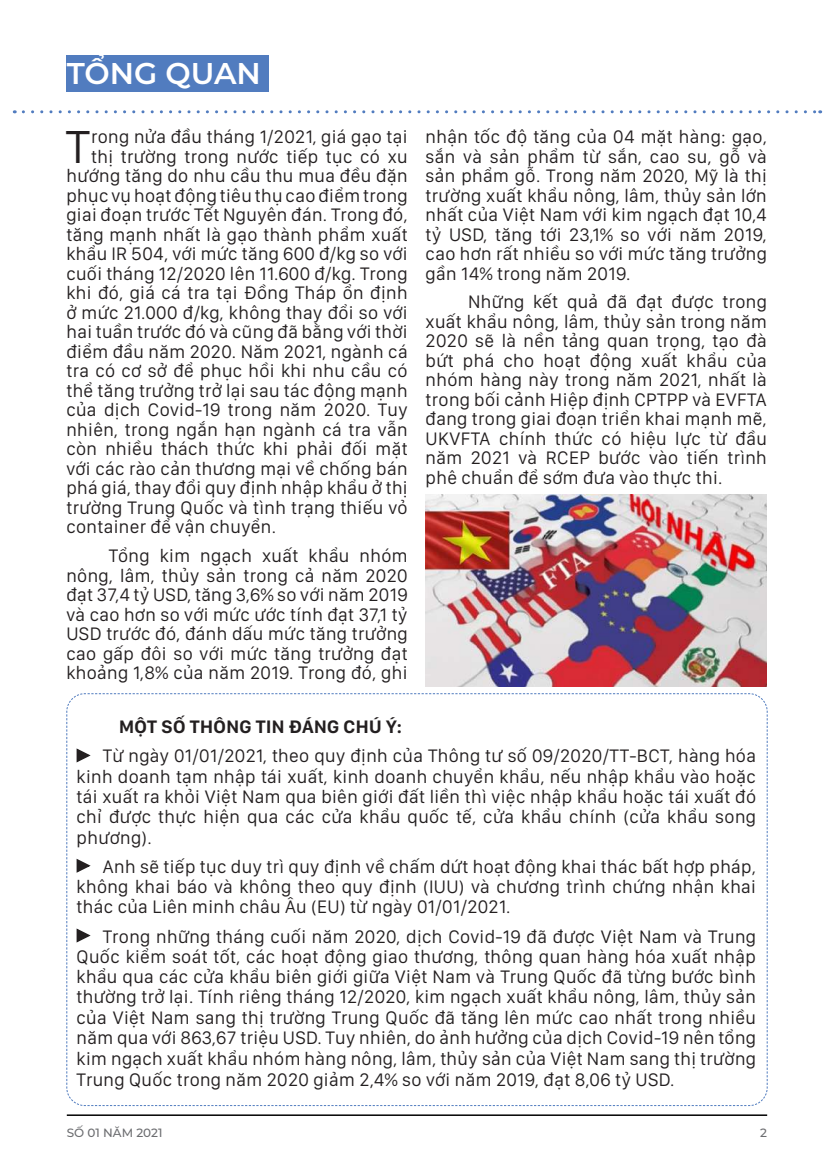
<style>
.page{position:relative;width:834px;height:1174px;background:#fff}
.page>*{position:absolute;margin:0;border:0;box-sizing:border-box;transform-origin:0 0}
.t1{font:48px "San Francisco Display";color:#231f20}
.t2{font:600 30px "Montserrat";color:#fff}
.t3{font:18.75px/19.5px "San Francisco Display";letter-spacing:.02em;color:#231f20;text-align:justify}
.t4{font:700 18.75px "San Francisco Display";letter-spacing:.02em;color:#231f20}
.t5{font:500 12px "Montserrat";color:#6c6d70}
</style>
<div class="page">
<hr style="left:67px;top:1114px;width:700px;height:2px;background:#000">
<svg style="left:23px;top:110px;width:797px;height:3px"></svg>
<div style="left:67px;top:55px;width:202px;height:36px;background:#517cbf"></div>
<svg style="left:66px;top:693px;width:701px;height:413px"></svg>
<img style="left:425px;top:494px;width:341px;height:192px">
<h2 class="t2" style="left:67px;top:52px;width:196px">TỔNG QUAN</h2>
<h1 class="t1" style="left:66px;top:116px;width:26px">T</h1>
<p class="t3" style="left:91px;top:127px;width:318px">rong nửa đầu tháng 1/2021, giá gạo tại</p>
<p class="t3" style="left:91px;top:146px;width:318px">thị trường trong nước tiếp tục có xu</p>
<p class="t3" style="left:66px;top:166px;width:342px">hướng tăng do nhu cầu thu mua đều đặn</p>
<p class="t3" style="left:66px;top:185px;width:343px">phục vụ hoạt động tiêu thụ cao điểm trong</p>
<p class="t3" style="left:66px;top:205px;width:342px">giai đoạn trước Tết Nguyên đán. Trong đó,</p>
<p class="t3" style="left:66px;top:224px;width:342px">tăng mạnh nhất là gạo thành phẩm xuất</p>
<p class="t3" style="left:66px;top:244px;width:342px">khẩu IR 504, với mức tăng 600 đ/kg so với</p>
<p class="t3" style="left:66px;top:263px;width:342px">cuối tháng 12/2020 lên 11.600 đ/kg. Trong</p>
<p class="t3" style="left:66px;top:283px;width:342px">khi đó, giá cá tra tại Đồng Tháp ổn định</p>
<p class="t3" style="left:66px;top:302px;width:343px">ở mức 21.000 đ/kg, không thay đổi so với</p>
<p class="t3" style="left:66px;top:322px;width:342px">hai tuần trước đó và cũng đã bằng với thời</p>
<p class="t3" style="left:66px;top:341px;width:342px">điểm đầu năm 2020. Năm 2021, ngành cá</p>
<p class="t3" style="left:66px;top:361px;width:342px">tra có cơ sở để phục hồi khi nhu cầu có</p>
<p class="t3" style="left:66px;top:380px;width:342px">thể tăng trưởng trở lại sau tác động mạnh</p>
<p class="t3" style="left:66px;top:400px;width:342px">của dịch Covid-19 trong năm 2020. Tuy</p>
<p class="t3" style="left:66px;top:419px;width:342px">nhiên, trong ngắn hạn ngành cá tra vẫn</p>
<p class="t3" style="left:66px;top:439px;width:342px">còn nhiều thách thức khi phải đối mặt</p>
<p class="t3" style="left:66px;top:458px;width:342px">với các rào cản thương mại về chống bán</p>
<p class="t3" style="left:66px;top:478px;width:343px">phá giá, thay đổi quy định nhập khẩu ở thị</p>
<p class="t3" style="left:66px;top:497px;width:342px">trường Trung Quốc và tình trạng thiếu vỏ</p>
<p class="t3" style="left:66px;top:517px;width:211px">container để vận chuyển.</p>
<p class="t3" style="left:66px;top:545px;width:342px;text-indent:43px">Tổng kim ngạch xuất khẩu nhóm nông, lâm, thủy sản trong cả năm 2020 đạt 37,4 tỷ USD, tăng 3,6% so với năm 2019 và cao hơn so với mức ước tính đạt 37,1 tỷ USD trước đó, đánh dấu mức tăng trưởng cao gấp đôi so với mức tăng trưởng đạt khoảng 1,8% của năm 2019. Trong đó, ghi</p>
<p class="t3" style="left:425px;top:127px;width:342px">nhận tốc độ tăng của 04 mặt hàng: gạo, sắn và sản phẩm từ sắn, cao su, gỗ và sản phẩm gỗ. Trong năm 2020, Mỹ là thị trường xuất khẩu nông, lâm, thủy sản lớn nhất của Việt Nam với kim ngạch đạt 10,4 tỷ USD, tăng tới 23,1% so với năm 2019, cao hơn rất nhiều so với mức tăng trưởng gần 14% trong năm 2019.</p>
<p class="t3" style="left:425px;top:292px;width:342px;text-indent:43px">Những kết quả đã đạt được trong xuất khẩu nông, lâm, thủy sản trong năm 2020 sẽ là nền tảng quan trọng, tạo đà bứt phá cho hoạt động xuất khẩu của nhóm hàng này trong năm 2021, nhất là trong bối cảnh Hiệp định CPTPP và EVFTA đang trong giai đoạn triển khai mạnh mẽ, UKVFTA chính thức có hiệu lực từ đầu năm 2021 và RCEP bước vào tiến trình phê chuẩn để sớm đưa vào thực thi.</p>
<p class="t4" style="left:119px;top:715px;width:284px">MỘT SỐ THÔNG TIN ĐÁNG CHÚ Ý:</p>
<p class="t3" style="left:77px;top:745px;width:681px;line-height:20.2px;text-indent:26px">Từ ngày 01/01/2021, theo quy định của Thông tư số 09/2020/TT-BCT, hàng hóa kinh doanh tạm nhập tái xuất, kinh doanh chuyển khẩu, nếu nhập khẩu vào hoặc tái xuất ra khỏi Việt Nam qua biên giới đất liền thì việc nhập khẩu hoặc tái xuất đó chỉ được thực hiện qua các cửa khẩu quốc tế, cửa khẩu chính (cửa khẩu song phương).</p>
<p class="t3" style="left:77px;top:855px;width:680px;line-height:20.2px;text-indent:26px">Anh sẽ tiếp tục duy trì quy định về chấm dứt hoạt động khai thác bất hợp pháp, không khai báo và không theo quy định (IUU) và chương trình chứng nhận khai thác của Liên minh châu Âu (EU) từ ngày 01/01/2021.</p>
<p class="t3" style="left:77px;top:925px;width:680px;line-height:20.4px;text-indent:26px">Trong những tháng cuối năm 2020, dịch Covid-19 đã được Việt Nam và Trung Quốc kiểm soát tốt, các hoạt động giao thương, thông quan hàng hóa xuất nhập khẩu qua các cửa khẩu biên giới giữa Việt Nam và Trung Quốc đã từng bước bình thường trở lại. Tính riêng tháng 12/2020, kim ngạch xuất khẩu nông, lâm, thủy sản của Việt Nam sang thị trường Trung Quốc đã tăng lên mức cao nhất trong nhiều năm qua với 863,67 triệu USD. Tuy nhiên, do ảnh hưởng của dịch Covid-19 nên tổng kim ngạch xuất khẩu nhóm hàng nông, lâm, thủy sản của Việt Nam sang thị trường Trung Quốc trong năm 2020 giảm 2,4% so với năm 2019, đạt 8,06 tỷ USD.</p>
<p class="t5" style="left:67px;top:1124px;width:97px">SỐ 01 NĂM 2021</p>
<p class="t5" style="left:760px;top:1124px;width:8px">2</p>
</div>
